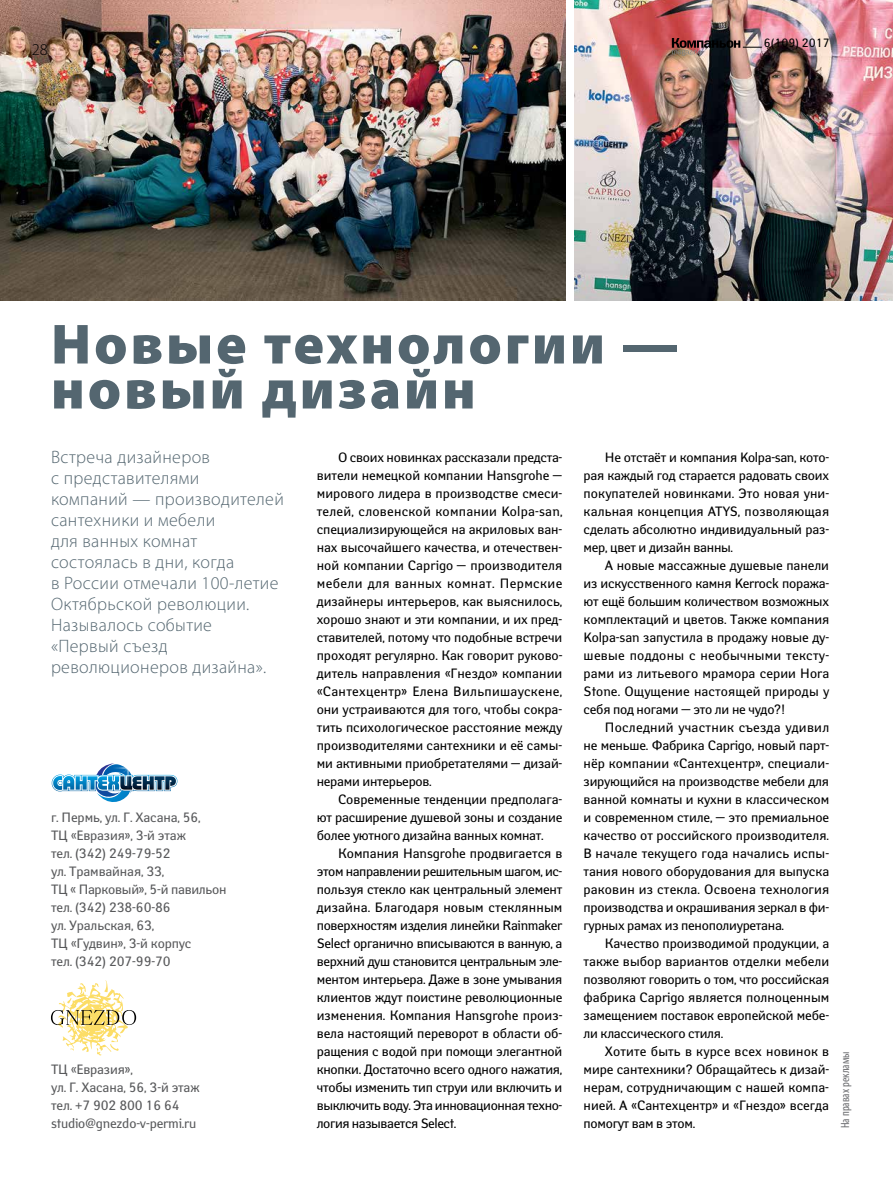
<style>
.page{position:relative;width:893px;height:1191px;background:#fff}
.page>*{position:absolute;margin:0;border:0;box-sizing:border-box;transform-origin:0 0}
.t1{font:900 57px/45px "Myriad Pro";letter-spacing:.05em;color:#546670}
.t2{font:300 18px/21px "Myriad Pro";letter-spacing:.02em;color:#546670}
.t3{font:300 16.5px "Myriad Pro";color:#000}
.t4{font:13.5px/18px "Yanus";letter-spacing:-.02em;color:#000;text-align:justify}
.t5{font:13.5px/18px "Yanus";letter-spacing:-.01em;color:#58595b}
.t6{font:condensed 12px "Myriad Pro";color:#6d6e71}
.t7{font:12px "Yanus";color:#000}
</style>
<div class="page">
<img style="left:574px;top:0;width:319px;height:301px">
<img style="left:0;top:0;width:566px;height:301px">
<svg style="left:51px;top:980px;width:85px;height:75px"></svg>
<svg style="left:52px;top:763px;width:125px;height:39px"></svg>
<img style="left:114px;top:763px;width:28px;height:26px">
<img style="left:672px;top:38px;width:90px;height:18px">
<p class="t3" style="left:32px;top:40px;width:18px">28</p>
<p class="t7" style="left:764px;top:36px;width:67px">6(109) 2017</p>
<h1 class="t1" style="left:51px;top:322px;width:629px">Новые технологии — новый дизайн</h1>
<p class="t2" style="left:51px;top:446px;width:234px">Встреча дизайнеров<br>с представителями<br>компаний — производителей сантехники и мебели<br>для ванных комнат состоялась в дни, когда<br>в России отмечали 100-летие<br>Октябрьской революции.<br>Называлось событие «Первый съезд революционеров дизайна».</p>
<p class="t5" style="left:51px;top:808px;width:177px">г. Пермь, ул. Г. Хасана, 56,<br>ТЦ «Евразия», 3-й этаж<br>тел. (342) 249-79-52<br>ул. Трамвайная, 33,<br>ТЦ « Парковый», 5-й павильон тел. (342) 238-60-86<br>ул. Уральская, 63,<br>ТЦ «Гудвин», 3-й корпус<br>тел. (342) 207-99-70</p>
<p class="t5" style="left:51px;top:1060px;width:150px">ТЦ «Евразия»,<br>ул. Г. Хасана, 56, 3-й этаж тел. +7 902 800 16 64 studio@gnezdo-v-permi.ru</p>
<p class="t4" style="left:317px;top:448px;width:247px;text-indent:21px">О своих новинках рассказали предста&shy;вители немецкой компании Hansgrohe — мирового лидера в производстве смеси&shy;телей, словенской компании Kolpa-san, специализирующейся на акриловых ван&shy;нах высочайшего качества, и отечествен&shy;ной компании Caprigo — производителя мебели для ванных комнат. Пермские дизайнеры интерьеров, как выяснилось, хорошо знают и эти компании, и их пред&shy;ставителей, потому что подобные встречи проходят регулярно. Как говорит руково&shy;дитель направления «Гнездо» компании «Сантехцентр» Елена Вильпишаускене, они устраиваются для того, чтобы сокра&shy;тить психологическое расстояние между производителями сантехники и её самы&shy;ми активными приобретателями — дизай&shy;нерами интерьеров.</p>
<p class="t4" style="left:317px;top:790px;width:247px;text-indent:21px">Современные тенденции предполага&shy;ют расширение душевой зоны и создание более уютного дизайна ванных комнат.</p>
<p class="t4" style="left:317px;top:844px;width:247px;text-indent:21px">Компания Hansgrohe продвигается в этом направлении решительным шагом, ис&shy;пользуя стекло как центральный элемент дизайна. Благодаря новым стеклянным поверхностям изделия линейки Rainmaker Select органично вписываются в ванную, а верхний душ становится центральным эле&shy;ментом интерьера. Даже в зоне умывания клиентов ждут поистине революционные изменения. Компания Hansgrohe произ&shy;вела настоящий переворот в области об&shy;ращения с водой при помощи элегантной кнопки. Достаточно всего одного нажатия, чтобы изменить тип струи или включить и выключить воду. Эта инновационная техно&shy;логия называется Select.</p>
<p class="t4" style="left:584px;top:448px;width:247px;text-indent:21px">Не отстаёт и компания Kolpa-san, кото&shy;рая каждый год старается радовать своих покупателей новинками. Это новая уни&shy;кальная концепция ATYS, позволяющая сделать абсолютно индивидуальный раз&shy;мер, цвет и дизайн ванны.</p>
<p class="t4" style="left:584px;top:556px;width:247px;text-indent:21px">А новые массажные душевые панели из искусственного камня Kerrock поража&shy;ют ещё большим количеством возможных комплектаций и цветов. Также компания Kolpa-san запустила в продажу новые ду&shy;шевые поддоны с необычными тексту&shy;рами из литьевого мрамора серии Hora Stone. Ощущение настоящей природы у себя под ногами — это ли не чудо?!</p>
<p class="t4" style="left:584px;top:718px;width:247px;text-indent:21px">Последний участник съезда удивил не меньше. Фабрика Caprigo, новый парт&shy;нёр компании «Сантехцентр», специали&shy;зирующийся на производстве мебели для ванной комнаты и кухни в классическом и современном стиле, — это премиальное качество от российского производителя.<br>В начале текущего года начались испы&shy;тания нового оборудования для выпуска раковин из стекла. Освоена технология производства и окрашивания зеркал в фи&shy;гурных рамах из пенополиуретана.</p>
<p class="t4" style="left:584px;top:934px;width:247px;text-indent:21px">Качество производимой продукции, а также выбор вариантов отделки мебели позволяют говорить о том, что российская фабрика Caprigo является полноценным замещением поставок европейской мебе&shy;ли классического стиля.</p>
<p class="t4" style="left:584px;top:1042px;width:247px;text-indent:21px">Хотите быть в курсе всех новинок в мире сантехники? Обращайтесь к дизай&shy;нерам, сотрудничающим с нашей компа&shy;нией. А «Сантехцентр» и «Гнездо» всегда помогут вам в этом.</p>
<p class="t6" style="left:838px;top:1128px;width:78px;rotate:-90deg">На правах рекламы</p>
</div>
